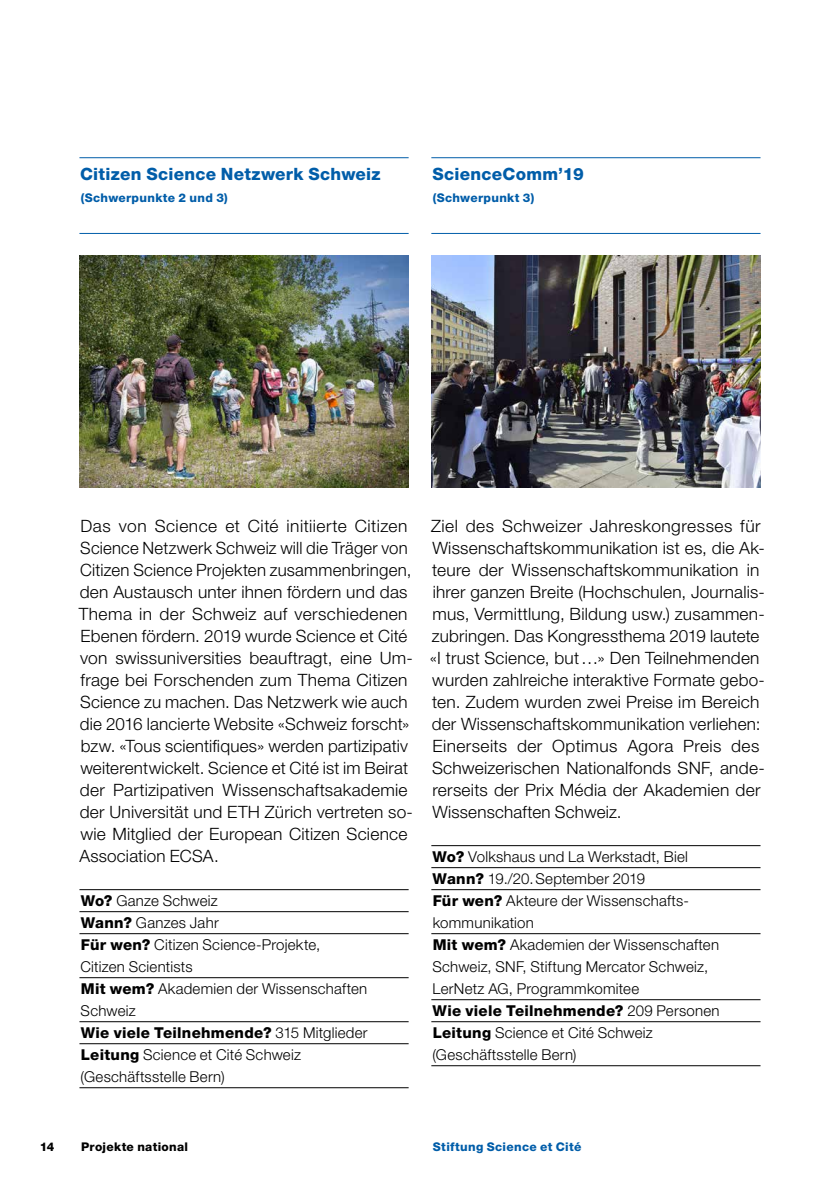
<style>
.page{position:relative;width:840px;height:1191px;background:#fff}
.page>*{position:absolute;margin:0;border:0;box-sizing:border-box;transform-origin:0 0}
.t1{font:300 17px/22px "Helvetica Neue LT Std";letter-spacing:.015em;color:#000}
.t2{font:800 17px "Helvetica Neue LT Std";letter-spacing:.015em;color:#005da9}
.t3{font:300 15px/22px "Helvetica Neue LT Std";letter-spacing:.015em;color:#000}
.t4{font:800 12px "Helvetica Neue LT Std";letter-spacing:.025em;color:#005da9}
.t5{font:800 12px "Helvetica Neue LT Std";letter-spacing:.025em;color:#000}
.s1{font-weight:800}
</style>
<div class="page">
<hr style="left:431px;top:157px;width:329px;height:1px;background:#005da9">
<hr style="left:431px;top:233px;width:329px;height:1px;background:#005da9">
<hr style="left:431px;top:845px;width:329px;height:1px;background:#000">
<hr style="left:431px;top:867px;width:329px;height:1px;background:#000">
<hr style="left:431px;top:889px;width:329px;height:1px;background:#000">
<hr style="left:431px;top:933px;width:329px;height:1px;background:#000">
<hr style="left:431px;top:999px;width:329px;height:1px;background:#000">
<hr style="left:431px;top:1021px;width:329px;height:1px;background:#000">
<hr style="left:431px;top:1065px;width:329px;height:1px;background:#000">
<img style="left:431px;top:255px;width:329px;height:233px">
<hr style="left:79px;top:889px;width:329px;height:1px;background:#000">
<hr style="left:79px;top:911px;width:329px;height:1px;background:#000">
<hr style="left:79px;top:933px;width:329px;height:1px;background:#000">
<hr style="left:79px;top:977px;width:329px;height:1px;background:#000">
<hr style="left:79px;top:1021px;width:329px;height:1px;background:#000">
<hr style="left:79px;top:1043px;width:329px;height:1px;background:#000">
<hr style="left:79px;top:1087px;width:329px;height:1px;background:#000">
<hr style="left:79px;top:157px;width:329px;height:1px;background:#005da9">
<hr style="left:79px;top:233px;width:329px;height:1px;background:#005da9">
<img style="left:79px;top:255px;width:329px;height:233px">
<p class="t2" style="left:80px;top:163px;width:302px">Citizen Science Netzwerk Schweiz</p>
<p class="t4" style="left:81px;top:190px;width:148px">(Schwerpunkte 2 und 3)</p>
<p class="t2" style="left:432px;top:163px;width:153px">ScienceComm’19</p>
<p class="t4" style="left:432px;top:190px;width:103px">(Schwerpunkt 3)</p>
<p class="t1" style="left:79px;top:514px;width:335px">Das von Science et Cité initiierte Citizen Science Netzwerk Schweiz will die Träger von Citizen Science Projekten zusammenbringen, den Austausch unter ihnen fördern und das Thema in der Schweiz auf verschiedenen Ebenen fördern. 2019 wurde Science et Cité von swissuniversities beauftragt, eine Um&shy;frage bei Forschenden zum Thema Citizen Science zu machen. Das Netzwerk wie auch die 2016 lancierte Website «Schweiz forscht» bzw. «Tous scientifiques» werden partizipativ weiterentwickelt. Science et Cité ist im Beirat der Partizipativen Wissenschaftsakademie der Universität und ETH Zürich vertreten so&shy;wie Mitglied der European Citizen Science Association ECSA.</p>
<p class="t3" style="left:80px;top:889px;width:288px"><span class="s1">Wo?</span> Ganze Schweiz<br><span class="s1">Wann?</span> Ganzes Jahr<br><span class="s1">Für wen?</span> Citizen Science-Projekte,<br>Citizen Scientists<br><span class="s1">Mit wem?</span> Akademien der Wissenschaften<br>Schweiz<br><span class="s1">Wie viele Teilnehmende?</span> 315 Mitglieder<br><span class="s1">Leitung</span> Science et Cité Schweiz (Geschäftsstelle Bern)</p>
<p class="t1" style="left:429px;top:514px;width:336px">Ziel des Schweizer Jahreskongresses für Wissenschaftskommunikation ist es, die Ak&shy;teure der Wissenschaftskommunikation in ihrer ganzen Breite (Hochschulen, Journalis&shy;mus, Vermittlung, Bildung usw.) zusammen&shy;zubringen. Das Kongressthema 2019 lautete «I trust Science, but…» Den Teilnehmenden wurden zahlreiche interaktive Formate gebo&shy;ten. Zudem wurden zwei Preise im Bereich der Wissenschaftskommunikation verliehen:<br>Einerseits der Optimus Agora Preis des Schweizerischen Nationalfonds SNF, ande&shy;rerseits der Prix Média der Akademien der Wissenschaften Schweiz.</p>
<p class="t3" style="left:432px;top:845px;width:288px"><span class="s1">Wo?</span> Volkshaus und La Werkstadt, Biel<br><span class="s1">Wann?</span> 19./20.September 2019<br><span class="s1">Für wen?</span> Akteure der Wissenschafts&shy;kommunikation<br><span class="s1">Mit wem?</span> Akademien der Wissenschaften<br>Schweiz, SNF, Stiftung Mercator Schweiz,<br>LerNetz AG, Programmkomitee<br><span class="s1">Wie viele Teilnehmende?</span> 209 Personen<br><span class="s1">Leitung</span> Science et Cité Schweiz (Geschäftsstelle Bern)</p>
<p class="t5" style="left:40px;top:1139px;width:16px">14</p>
<p class="t5" style="left:81px;top:1139px;width:108px">Projekte national</p>
<p class="t4" style="left:432px;top:1139px;width:150px">Stiftung Science et Cité</p>
</div>
